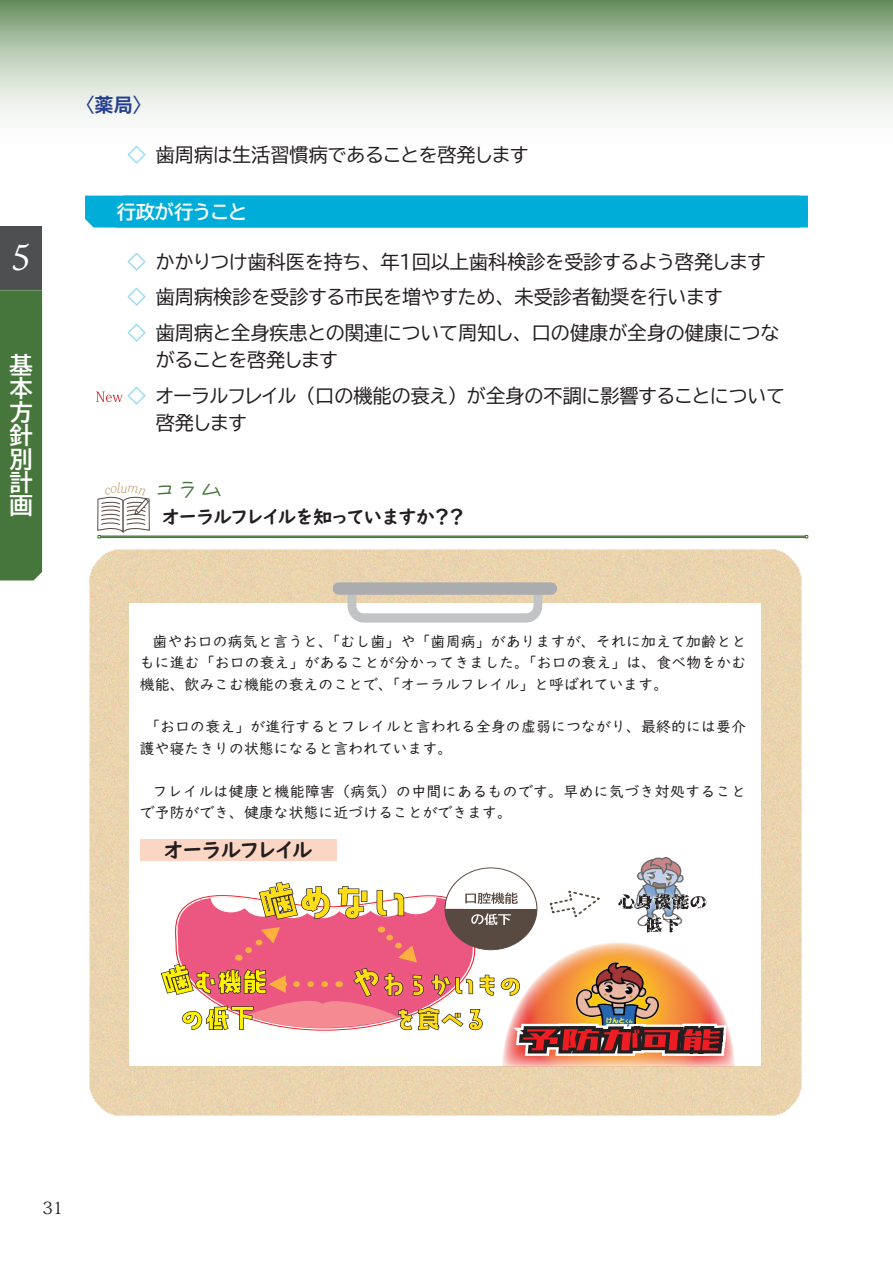
<style>
.page{position:relative;width:893px;height:1263px;background:#fff}
.page>*{position:absolute;margin:0;border:0;box-sizing:border-box;transform-origin:0 0}
.t1{font:italic 36.15px "Ten Mincho Text";color:#fff}
.t2{font:23.4px/23.4px "BIZ UDP Gothic Bold";color:#fff;text-align:justify}
.t3{font:23.4px "VDL Pen Letter Medium";color:#46763b}
.t4{font:21.3px "UD Digi Kyokasho NK B";color:#231f20}
.t5{font:19.2px/35.5px "BIZ UDP Gothic";color:#231f20}
.t6{font:19.2px "UD Digi Kyokasho NK B";color:#231f20}
.t7{font:19.2px "BIZ UDP Gothic Bold";color:#fff}
.t8{font:700 19.2px "Koz Go Pr 6 N";color:#253f8e}
.t9{font:16.95px "Koz Min Pr 6 N";color:#231f20}
.t10{font:14.85px/21.5px "UD Digi Kyokasho NP R";letter-spacing:.005em;color:#231f20;text-align:justify}
.t11{font:14.85px/21.5px "UD Digi Kyokasho NP R";letter-spacing:.025em;color:#231f20}
.t12{font:italic 300 13.65px "Georgia Pro";color:#c39a6b;scale:.95 1}
.s1{color:#8dd7f7}
</style>
<div class="page">
<div style="left:0;top:290px;width:42px;height:290px;background:#46763b"></div>
<div style="left:0;top:226px;width:42px;height:64px;background:#4e4f50"></div>
<svg style="left:0;top:0;width:893px;height:116px;background:#b9cbb5"></svg>
<svg style="left:96px;top:392px;width:27px;height:10px"></svg>
<div style="left:85px;top:196px;width:723px;height:31px;background:#00add9"></div>
<img style="left:89px;top:538px;width:719px;height:578px">
<div style="left:129px;top:603px;width:632px;height:462px;background:#fff"></div>
<svg style="left:343px;top:578px;width:204px;height:45px"></svg>
<div style="left:338px;top:582px;width:213px;height:13px;background:#aaacaf"></div>
<hr style="left:100px;top:536px;width:705px;height:1px;background:#46763b">
<hr style="left:100px;top:537px;width:705px;height:1px;background:#46763b">
<img style="left:641px;top:858px;width:40px;height:10px">
<svg style="left:160px;top:868px;width:575px;height:199px"></svg>
<div style="left:140px;top:839px;width:196px;height:22px;background:#fcd6c4"></div>
<svg style="left:97px;top:496px;width:53px;height:42px"></svg>
<h1 class="t1" style="left:12px;top:237px;width:20px">5</h1>
<h2 class="t2" style="left:10px;top:353px;width:25px">基本方針別計画</h2>
<p class="t8" style="left:75px;top:94px;width:78px">〈薬局〉</p>
<p class="t5" style="left:127px;top:137px;width:402px"><span class="s1">◇</span> 歯周病は生活習慣病であることを啓発します</p>
<p class="t7" style="left:117px;top:202px;width:132px">行政が行うこと</p>
<p class="t5" style="left:127px;top:244px;width:653px"><span class="s1">◇</span> かかりつけ歯科医を持ち、年１回以上歯科検診を受診するよう啓発します<span class="s1">◇</span> 歯周病検診を受診する市民を増やすため、未受診者勧奨を行います<br><span class="s1">◇</span> 歯周病と全身疾患との関連について周知し、口の健康が全身の健康につな</p>
<p class="t5" style="left:127px;top:342px;width:659px;text-indent:29px">がることを啓発します<br><span class="s1">◇</span> オーラルフレイル（口の機能の衰え）が全身の不調に影響することについて</p>
<p class="t5" style="left:156px;top:405px;width:92px">啓発します</p>
<p class="t12" style="left:120px;top:480px;width:9px">u</p>
<h2 class="t3" style="left:153px;top:472px;width:72px">コラム</h2>
<p class="t6" style="left:162px;top:506px;width:303px">オーラルフレイルを知っていますか？？</p>
<p class="t10" style="left:140px;top:630px;width:608px;text-indent:13px">歯やお口の病気と言うと、「むし歯」や「歯周病」がありますが、それに加えて加齢とともに進む「お口の衰え」があることが分かってきました。「お口の衰え」は、食べ物をかむ機能、飲みこむ機能の衰えのことで、「オーラルフレイル」と呼ばれています。</p>
<p class="t10" style="left:140px;top:716px;width:608px;text-indent:5px">「お口の衰え」が進行するとフレイルと言われる全身の虚弱につながり、最終的には要介護や寝たきりの状態になると言われています。</p>
<p class="t11" style="left:140px;top:780px;width:608px;text-indent:13px">フレイルは健康と機能障害（病気）の中間にあるものです。早めに気づき対処することで予防ができ、健康な状態に近づけることができます。</p>
<h3 class="t4" style="left:164px;top:837px;width:150px">オーラルフレイル</h3>
<p class="t9" style="left:43px;top:1198px;width:22px">31</p>
</div>
